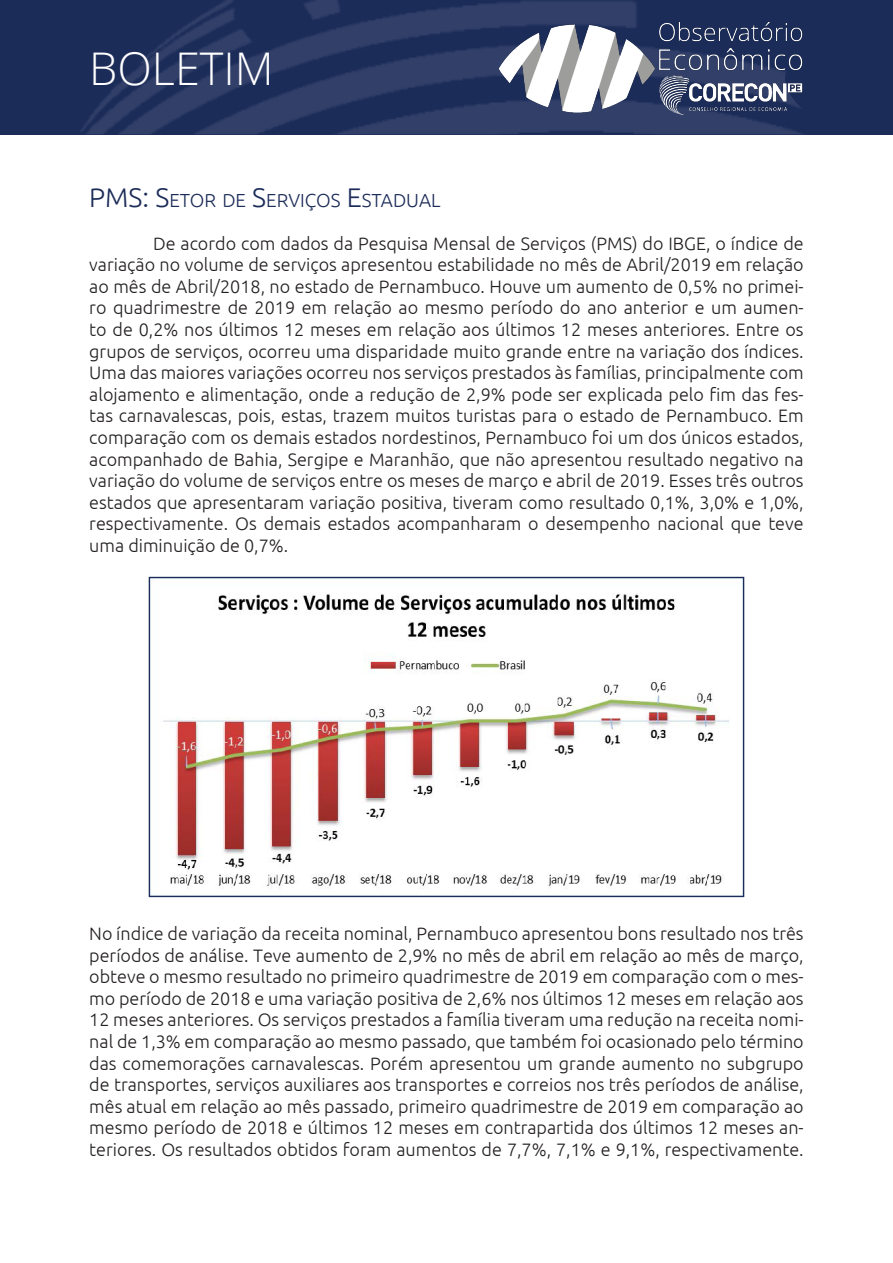
<style>
.page{position:relative;width:893px;height:1263px;background:#fff}
.page>*{position:absolute;margin:0;border:0;box-sizing:border-box;transform-origin:0 0}
.t1{font:300 45px "Open Sans";color:#fff}
.t2{font:300 18.9px "Ubuntu";color:#1c2c59}
.t3{font:300 18px/21.6px "Ubuntu";color:#231f20;text-align:justify}
.s1{font-size:27px}
</style>
<div class="page">
<img style="left:152px;top:580px;width:578px;height:309px">
<div style="left:0;top:0;width:893px;height:134px;background:#1c2c59"></div>
<img style="left:82px;top:0;width:720px;height:134px">
<img style="left:497px;top:12px;width:306px;height:112px">
<p class="t1" style="left:89px;top:38px;width:186px">BOLETIM</p>
<p class="t2" style="left:89px;top:189px;width:342px"><span class="s1">PMS: S</span>ETOR DE <span class="s1">S</span>ERVIÇOS <span class="s1">E</span>STADUAL</p>
<p class="t3" style="left:89px;top:232px;width:716px;text-indent:64px">De acordo com dados da Pesquisa Mensal de Serviços (PMS) do IBGE, o índice de variação no volume de serviços apresentou estabilidade no mês de Abril/2019 em relação ao mês de Abril/2018, no estado de Pernambuco. Houve um aumento de 0,5% no primei&shy;ro quadrimestre de 2019 em relação ao mesmo período do ano anterior e um aumen&shy;to de 0,2% nos últimos 12 meses em relação aos últimos 12 meses anteriores. Entre os grupos de serviços, ocorreu uma disparidade muito grande entre na variação dos índices.<br>Uma das maiores variações ocorreu nos serviços prestados às famílias, principalmente com alojamento e alimentação, onde a redução de 2,9% pode ser explicada pelo fim das fes&shy;tas carnavalescas, pois, estas, trazem muitos turistas para o estado de Pernambuco. Em comparação com os demais estados nordestinos, Pernambuco foi um dos únicos estados, acompanhado de Bahia, Sergipe e Maranhão, que não apresentou resultado negativo na variação do volume de serviços entre os meses de março e abril de 2019. Esses três outros estados que apresentaram variação positiva, tiveram como resultado 0,1%, 3,0% e 1,0%, respectivamente. Os demais estados acompanharam o desempenho nacional que teve uma diminuição de 0,7%.</p>
<p class="t3" style="left:89px;top:922px;width:716px">No índice de variação da receita nominal, Pernambuco apresentou bons resultado nos três períodos de análise. Teve aumento de 2,9% no mês de abril em relação ao mês de março, obteve o mesmo resultado no primeiro quadrimestre de 2019 em comparação com o mes&shy;mo período de 2018 e uma variação positiva de 2,6% nos últimos 12 meses em relação aos 12 meses anteriores. Os serviços prestados a família tiveram uma redução na receita nomi&shy;nal de 1,3% em comparação ao mesmo passado, que também foi ocasionado pelo término das comemorações carnavalescas. Porém apresentou um grande aumento no subgrupo de transportes, serviços auxiliares aos transportes e correios nos três períodos de análise, mês atual em relação ao mês passado, primeiro quadrimestre de 2019 em comparação ao mesmo período de 2018 e últimos 12 meses em contrapartida dos últimos 12 meses an&shy;teriores. Os resultados obtidos foram aumentos de 7,7%, 7,1% e 9,1%, respectivamente.</p>
</div>
